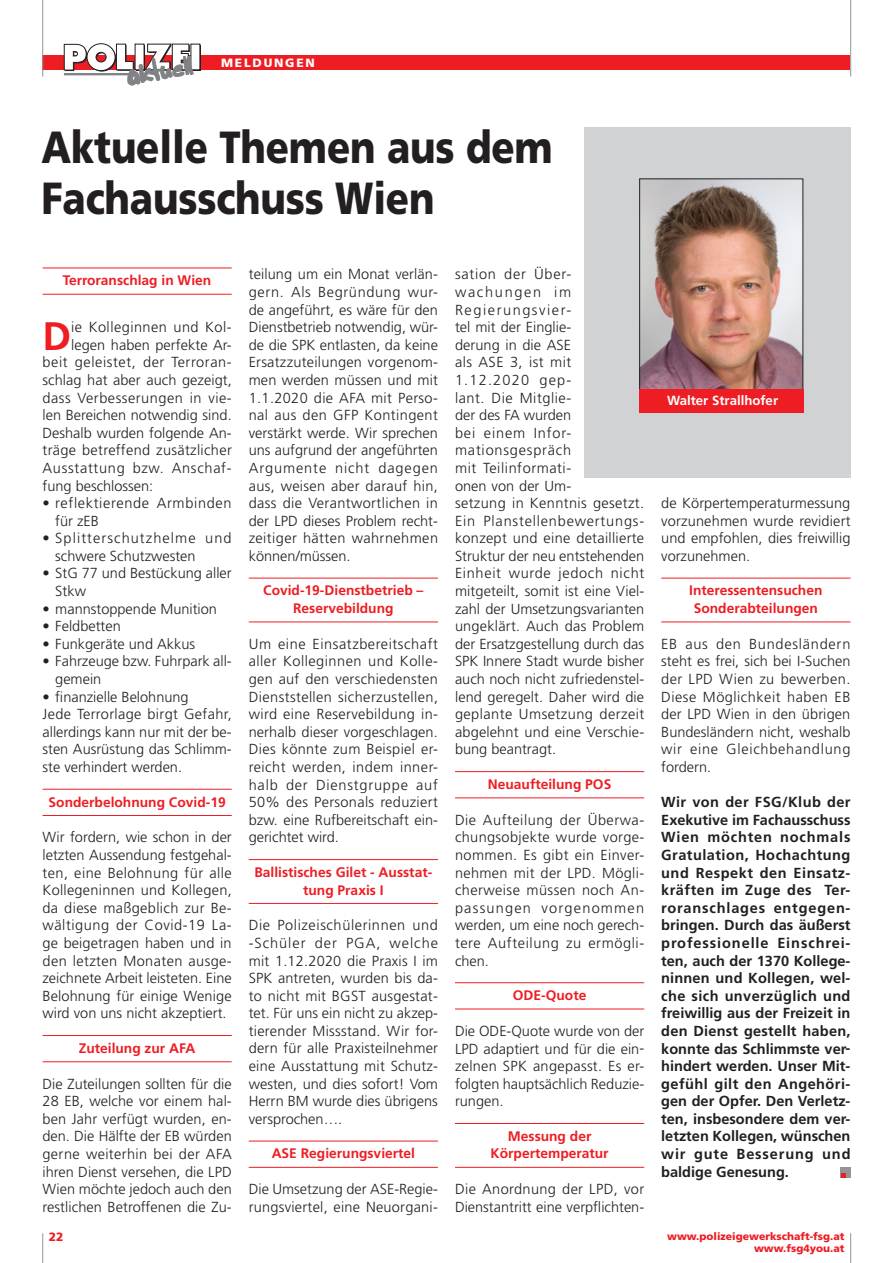
<style>
.page{position:relative;width:893px;height:1263px;background:#fff}
.page>*{position:absolute;margin:0;border:0;box-sizing:border-box;transform-origin:0 0}
.t1{font:900 45px/51px "Frutiger";letter-spacing:-.005em;color:#231f20;scale:.85 1}
.t2{font:700 39.75px "Frutiger";color:#ee1d23}
.t3{font:300 14.55px/17.5px "Frutiger";letter-spacing:.005em;color:#231f20;text-align:justify}
.t4{font:700 14.55px/17.5px "Frutiger";color:#231f20;text-align:justify}
.t5{font:300 14.55px/17.5px "Frutiger";letter-spacing:.075em;color:#231f20}
.t6{font:300 14.55px/17.5px "Frutiger";letter-spacing:.045em;color:#231f20}
.t7{font:300 14.55px "Frutiger";letter-spacing:.025em;color:#231f20}
.t8{font:300 14.55px "Frutiger";letter-spacing:.04em;color:#231f20}
.t9{font:300 14.55px "Frutiger";letter-spacing:.035em;color:#231f20}
.t10{font:300 14.55px "Frutiger";letter-spacing:.05em;color:#231f20}
.t11{font:300 14.55px "Frutiger";letter-spacing:.03em;color:#231f20}
.t12{font:700 13.8px/17.5px "Frutiger";color:#ee1d23;text-align:center}
.t13{font:700 13.2px "Frutiger";color:#fff}
.t14{font:900 12px "Frutiger";letter-spacing:.15em;color:#fff}
.t15{font:900 12px "Frutiger";color:#ee1d23}
.t16{font:900 10.5px/12px "Frutiger";color:#ee1d23;text-align:right}
</style>
<div class="page">
<div style="left:43px;top:55px;width:807px;height:15px;background:#ee1d23"></div>
<hr style="left:42px;top:0;width:1px;height:77px;background:#939598">
<hr style="left:850px;top:0;width:1px;height:77px;background:#939598">
<hr style="left:42px;top:1233px;width:1px;height:30px;background:#939598">
<hr style="left:850px;top:1233px;width:1px;height:30px;background:#939598">
<div style="left:192px;top:45px;width:9px;height:26px;background:#231f20"></div>
<div style="left:191px;top:44px;width:9px;height:26px;background:#fff"></div>
<svg style="left:64px;top:43px;width:129px;height:42px"></svg>
<hr style="left:43px;top:268px;width:189px;height:1px;background:#ee1d23">
<hr style="left:43px;top:294px;width:189px;height:1px;background:#ee1d23">
<hr style="left:43px;top:789px;width:189px;height:1px;background:#ee1d23">
<hr style="left:43px;top:815px;width:189px;height:1px;background:#ee1d23">
<hr style="left:43px;top:1035px;width:189px;height:1px;background:#ee1d23">
<hr style="left:43px;top:1061px;width:189px;height:1px;background:#ee1d23">
<hr style="left:249px;top:578px;width:189px;height:1px;background:#ee1d23">
<hr style="left:249px;top:622px;width:189px;height:1px;background:#ee1d23">
<hr style="left:249px;top:859px;width:189px;height:1px;background:#ee1d23">
<hr style="left:249px;top:903px;width:189px;height:1px;background:#ee1d23">
<hr style="left:249px;top:1141px;width:189px;height:1px;background:#ee1d23">
<hr style="left:249px;top:1167px;width:189px;height:1px;background:#ee1d23">
<hr style="left:455px;top:771px;width:189px;height:1px;background:#ee1d23">
<hr style="left:455px;top:797px;width:189px;height:1px;background:#ee1d23">
<hr style="left:455px;top:982px;width:189px;height:1px;background:#ee1d23">
<hr style="left:455px;top:1009px;width:189px;height:1px;background:#ee1d23">
<hr style="left:455px;top:1123px;width:189px;height:1px;background:#ee1d23">
<hr style="left:455px;top:1167px;width:189px;height:1px;background:#ee1d23">
<hr style="left:661px;top:578px;width:189px;height:1px;background:#ee1d23">
<hr style="left:661px;top:622px;width:189px;height:1px;background:#ee1d23">
<div style="left:841px;top:1167px;width:10px;height:11px;background:#939598"></div>
<svg style="left:841px;top:1173px;width:4px;height:5px"></svg>
<div style="left:584px;top:128px;width:267px;height:350px;background:#d1d2d4"></div>
<img style="left:641px;top:180px;width:160px;height:209px">
<div style="left:639px;top:178px;width:164px;height:215px;border:1px solid #231f20"></div>
<div style="left:639px;top:389px;width:164px;height:23px;background:#ee1d23"></div>
<p class="t14" style="left:221px;top:56px;width:95px">MELDUNGEN</p>
<h1 class="t1" style="left:41px;top:122px;width:603px">Aktuelle Themen aus dem<br>Fachausschuss Wien</h1>
<p class="t12" style="left:63px;top:272px;width:150px">Terroranschlag in Wien</p>
<h2 class="t2" style="left:43px;top:313px;width:30px">D</h2>
<p class="t11" style="left:71px;top:319px;width:162px">ie Kolleginnen und Kol-</p>
<p class="t3" style="left:71px;top:336px;width:162px">legen haben perfekte Ar-</p>
<p class="t8" style="left:43px;top:354px;width:191px">beit geleistet, der Terroran-</p>
<p class="t3" style="left:43px;top:371px;width:191px">schlag hat aber auch gezeigt,</p>
<p class="t9" style="left:43px;top:389px;width:191px">dass Verbesserungen in vie-</p>
<p class="t3" style="left:43px;top:407px;width:191px">len Bereichen notwendig sind.</p>
<p class="t3" style="left:43px;top:424px;width:191px">Deshalb wurden folgende An-</p>
<p class="t7" style="left:43px;top:442px;width:191px">träge betreffend zusätzlicher</p>
<p class="t10" style="left:43px;top:460px;width:191px">Ausstattung bzw. Anschaf-</p>
<p class="t3" style="left:43px;top:477px;width:112px">fung beschlossen:</p>
<p class="t6" style="left:55px;top:494px;width:178px;text-indent:-13px">• reflektierende Armbinden für zEB</p>
<p class="t5" style="left:55px;top:530px;width:178px;text-indent:-13px">• Splitterschutzhelme und schwere Schutzwesten</p>
<p class="t3" style="left:55px;top:565px;width:178px;text-indent:-13px">• StG 77 und Bestückung aller<br>Stkw</p>
<p class="t3" style="left:43px;top:600px;width:176px">• mannstoppende Munition</p>
<p class="t3" style="left:43px;top:618px;width:80px">• Feldbetten</p>
<p class="t3" style="left:43px;top:635px;width:154px">• Funkgeräte und Akkus</p>
<p class="t3" style="left:55px;top:653px;width:178px;text-indent:-13px">• Fahrzeuge bzw. Fuhrpark all&shy;gemein</p>
<p class="t3" style="left:43px;top:688px;width:191px;text-align:left">• finanzielle Belohnung<br>Jede Terrorlage birgt Gefahr, allerdings kann nur mit der be&shy;sten Ausrüstung das Schlimm&shy;ste verhindert werden.</p>
<p class="t12" style="left:49px;top:793px;width:179px">Sonderbelohnung Covid-19</p>
<p class="t3" style="left:43px;top:829px;width:191px">Wir fordern, wie schon in der letzten Aussendung festgehal&shy;ten, eine Belohnung für alle Kollegeninnen und Kollegen, da diese maßgeblich zur Be&shy;wältigung der Covid-19 La&shy;ge beigetragen haben und in den letzten Monaten ausge&shy;zeichnete Arbeit leisteten. Eine Belohnung für einige Wenige wird von uns nicht akzeptiert.</p>
<p class="t12" style="left:79px;top:1039px;width:118px">Zuteilung zur AFA</p>
<p class="t3" style="left:43px;top:1075px;width:191px">Die Zuteilungen sollten für die 28 EB, welche vor einem hal&shy;ben Jahr verfügt wurden, en&shy;den. Die Hälfte der EB würden gerne weiterhin bei der AFA ihren Dienst versehen, die LPD Wien möchte jedoch auch den restlichen Betroffenen die Zu-</p>
<p class="t3" style="left:249px;top:266px;width:191px">teilung um ein Monat verlän&shy;gern. Als Begründung wur&shy;de angeführt, es wäre für den Dienstbetrieb notwendig, wür&shy;de die SPK entlasten, da keine Ersatzzuteilungen vorgenom&shy;men werden müssen und mit 1.1.2020 die AFA mit Perso&shy;nal aus den GFP Kontingent verstärkt werde. Wir sprechen uns aufgrund der angeführten Argumente nicht dagegen aus, weisen aber darauf hin, dass die Verantwortlichen in der LPD dieses Problem recht&shy;zeitiger hätten wahrnehmen können/müssen.</p>
<p class="t12" style="left:263px;top:582px;width:162px">Covid-19-Dienstbetrieb –<br>Reservebildung</p>
<p class="t3" style="left:249px;top:635px;width:191px">Um eine Einsatzbereitschaft aller Kolleginnen und Kolle&shy;gen auf den verschiedensten Dienststellen sicherzustellen, wird eine Reservebildung in&shy;nerhalb dieser vorgeschlagen.<br>Dies könnte zum Beispiel er&shy;reicht werden, indem inner&shy;halb der Dienstgruppe auf 50% des Personals reduziert bzw. eine Rufbereitschaft ein&shy;gerichtet wird.</p>
<p class="t12" style="left:254px;top:863px;width:179px">Ballistisches Gilet - Ausstat&shy;tung Praxis I</p>
<p class="t3" style="left:249px;top:917px;width:191px">Die Polizeischülerinnen und -Schüler der PGA, welche mit 1.12.2020 die Praxis I im SPK antreten, wurden bis da&shy;to nicht mit BGST ausgestat&shy;tet. Für uns ein nicht zu akzep&shy;tierender Missstand. Wir for&shy;dern für alle Praxisteilnehmer eine Ausstattung mit Schutz&shy;westen, und dies sofort! Vom Herrn BM wurde dies übrigens versprochen….</p>
<p class="t12" style="left:272px;top:1145px;width:145px">ASE Regierungsviertel</p>
<p class="t3" style="left:249px;top:1181px;width:191px">Die Umsetzung der ASE-Regie&shy;rungsviertel, eine Neuorgani-</p>
<p class="t3" style="left:455px;top:266px;width:191px;text-align:left">sation der Über&shy;wachungen im<br>Regierungsvier-<br>tel mit der Einglie-<br>derung in die ASE<br>als ASE 3, ist mit<br>1.12.2020 gep-<br>lant. Die Mitglie-<br>der des FA wurden<br>bei einem Infor&shy;mationsgespräch<br>mit Teilinformati-<br>onen von der Um-<br>setzung in Kenntnis gesetzt.<br>Ein Planstellenbewertungs&shy;konzept und eine detaillierte<br>Struktur der neu entstehenden<br>Einheit wurde jedoch nicht mitgeteilt, somit ist eine Viel&shy;zahl der Umsetzungsvarianten ungeklärt. Auch das Problem der Ersatzgestellung durch das<br>SPK Innere Stadt wurde bisher auch noch nicht zufriedenstel&shy;lend geregelt. Daher wird die geplante Umsetzung derzeit abgelehnt und eine Verschie&shy;bung beantragt.</p>
<p class="t12" style="left:488px;top:775px;width:125px">Neuaufteilung POS</p>
<p class="t3" style="left:455px;top:811px;width:191px">Die Aufteilung der Überwa&shy;chungsobjekte wurde vorge&shy;nommen. Es gibt ein Einver&shy;nehmen mit der LPD. Mögli&shy;cherweise müssen noch An&shy;passungen vorgenommen werden, um eine noch gerech&shy;tere Aufteilung zu ermögli&shy;chen.</p>
<p class="t12" style="left:513px;top:986px;width:75px">ODE-Quote</p>
<p class="t3" style="left:455px;top:1022px;width:191px">Die ODE-Quote wurde von der LPD adaptiert und für die ein&shy;zelnen SPK angepasst. Es er&shy;folgten hauptsächlich Reduzie&shy;rungen.</p>
<p class="t12" style="left:491px;top:1127px;width:120px">Messung der<br>Körpertemperatur</p>
<p class="t3" style="left:455px;top:1181px;width:191px">Die Anordnung der LPD, vor<br>Dienstantritt eine verpflichten-</p>
<p class="t13" style="left:667px;top:392px;width:113px">Walter Strallhofer</p>
<p class="t3" style="left:661px;top:494px;width:191px">de Körpertemperaturmessung vorzunehmen wurde revidiert und empfohlen, dies freiwillig vorzunehmen.</p>
<p class="t12" style="left:689px;top:582px;width:135px">Interessentensuchen<br>Sonderabteilungen</p>
<p class="t3" style="left:661px;top:635px;width:191px">EB aus den Bundesländern steht es frei, sich bei I-Suchen der LPD Wien zu bewerben.<br>Diese Möglichkeit haben EB der LPD Wien in den übrigen Bundesländern nicht, weshalb wir eine Gleichbehandlung fordern.</p>
<p class="t4" style="left:661px;top:793px;width:191px">Wir von der FSG/Klub der Exekutive im Fachausschuss Wien möchten nochmals Gratulation, Hochachtung und Respekt den Einsatz&shy;kräften im Zuge des Ter&shy;roranschlages entgegen&shy;bringen. Durch das äußerst professionelle Einschrei&shy;ten, auch der 1370 Kollege&shy;ninnen und Kollegen, wel&shy;che sich unverzüglich und freiwillig aus der Freizeit in den Dienst gestellt haben, konnte das Schlimmste ver&shy;hindert werden. Unser Mit&shy;gefühl gilt den Angehöri&shy;gen der Opfer. Den Verletz&shy;ten, insbesondere dem ver&shy;letzten Kollegen, wünschen wir gute Besserung und baldige Genesung.</p>
<p class="t15" style="left:49px;top:1230px;width:16px">22</p>
<p class="t16" style="left:667px;top:1230px;width:179px">www.polizeigewerkschaft-fsg.at www.fsg4you.at</p>
</div>
